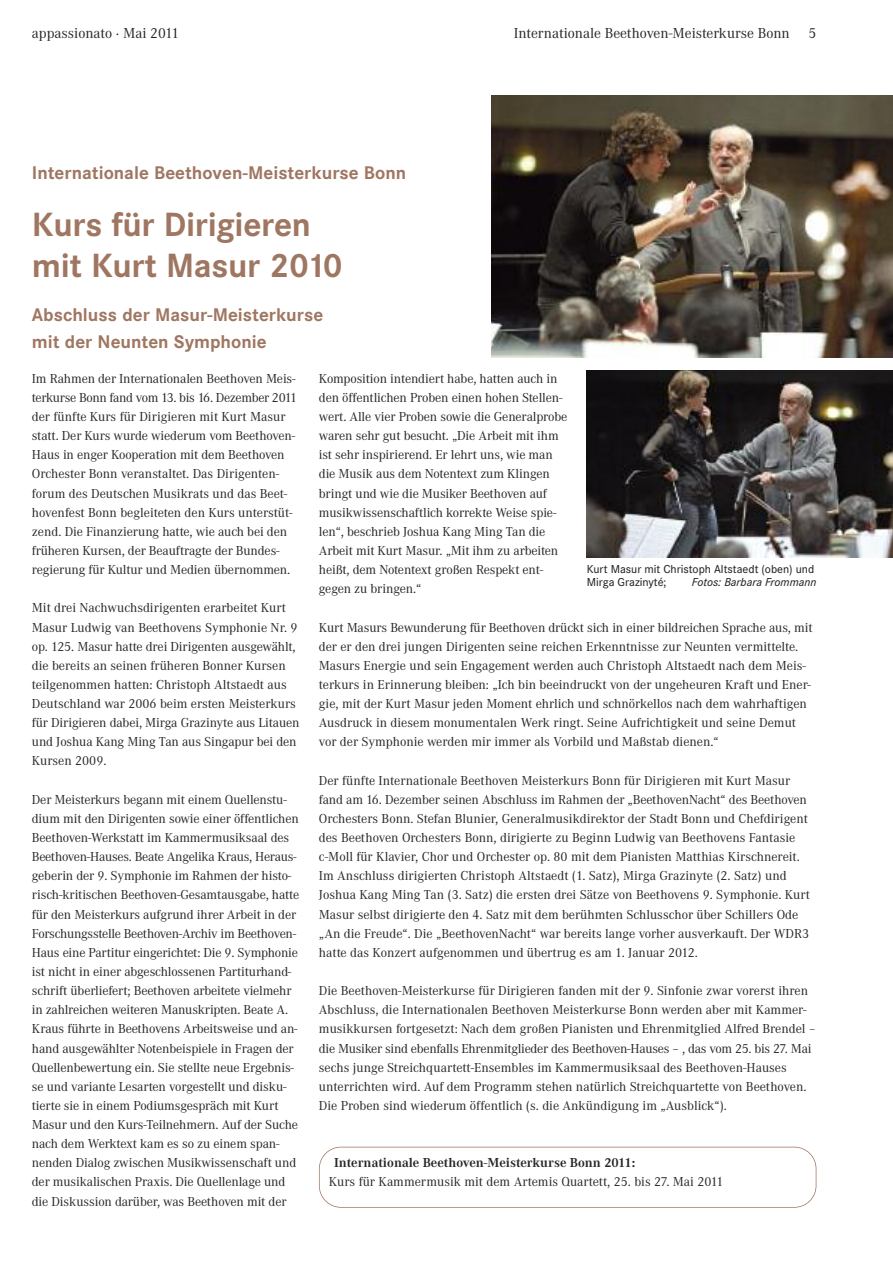
<style>
.page{position:relative;width:893px;height:1263px;background:#fff}
.page>*{position:absolute;margin:0;border:0;box-sizing:border-box;transform-origin:0 0}
.t1{font:700 33px/40.5px "Corporate SBQ";letter-spacing:-.01em;color:#9f7661}
.t2{font:700 18px/27px "Corporate SBQ";color:#9f7661}
.t3{font:15px "Corporate A";color:#272627}
.t4{font:13.5px/19.2px "Corporate A";letter-spacing:-.01em;color:#272627}
.t5{font:700 13.5px "Corporate A";color:#272627}
.t6{font:500 12px/13.5px "Corporate S";color:#272627}
.t7{font:italic 500 12px "Corporate S";color:#272627}
</style>
<div class="page">
<img style="left:491px;top:96px;width:402px;height:261px">
<div style="left:319px;top:1147px;width:497px;height:61px;border:2px solid #9f7661;border-radius:22px"></div>
<img style="left:587px;top:370px;width:306px;height:187px">
<p class="t3" style="left:32px;top:24px;width:149px">appassionato · Mai 2011</p>
<p class="t3" style="left:514px;top:24px;width:278px">Internationale Beethoven-Meisterkurse Bonn</p>
<p class="t3" style="left:809px;top:24px;width:9px">5</p>
<h2 class="t2" style="left:32px;top:159px;width:376px">Internationale Beethoven-Meisterkurse Bonn</h2>
<h1 class="t1" style="left:32px;top:204px;width:312px">Kurs für Dirigieren mit Kurt Masur 2010</h1>
<h2 class="t2" style="left:32px;top:301px;width:293px">Abschluss der Masur-Meisterkurse mit der Neunten Symphonie</h2>
<p class="t4" style="left:32px;top:368px;width:267px">Im Rahmen der Internationalen Beethoven Meis&shy;terkurse Bonn fand vom 13. bis 16. Dezember 2011 der fünfte Kurs für Dirigieren mit Kurt Masur statt. Der Kurs wurde wiederum vom Beethoven-Haus in enger Kooperation mit dem Beethoven Orchester Bonn veranstaltet. Das Dirigenten&shy;forum des Deutschen Musikrats und das Beet&shy;hovenfest Bonn begleiteten den Kurs unterstüt&shy;zend. Die Finanzierung hatte, wie auch bei den früheren Kursen, der Beauftragte der Bundes&shy;regierung für Kultur und Medien übernommen.</p>
<p class="t4" style="left:32px;top:598px;width:269px">Mit drei Nachwuchsdirigenten erarbeitet Kurt Masur Ludwig van Beethovens Symphonie Nr. 9 op. 125. Masur hatte drei Dirigenten ausgewählt, die bereits an seinen früheren Bonner Kursen teilgenommen hatten: Christoph Altstaedt aus Deutschland war 2006 beim ersten Meisterkurs für Dirigieren dabei, Mirga Grazinyte aus Litauen und Joshua Kang Ming Tan aus Singapur bei den Kursen 2009.</p>
<p class="t4" style="left:32px;top:789px;width:269px">Der Meisterkurs begann mit einem Quellenstu&shy;dium mit den Dirigenten sowie einer öffentlichen Beethoven-Werkstatt im Kammermusiksaal des Beethoven-Hauses. Beate Angelika Kraus, Heraus&shy;geberin der 9. Symphonie im Rahmen der histo&shy;risch-kritischen Beethoven-Gesamtausgabe, hatte für den Meisterkurs aufgrund ihrer Arbeit in der Forschungsstelle Beethoven-Archiv im Beethoven-Haus eine Partitur eingerichtet: Die 9. Symphonie ist nicht in einer abgeschlossenen Partiturhand&shy;schrift überliefert; Beethoven arbeitete vielmehr in zahlreichen weiteren Manuskripten. Beate A.<br>Kraus führte in Beethovens Arbeitsweise und an&shy;hand ausgewählter Notenbeispiele in Fragen der Quellenbewertung ein. Sie stellte neue Ergebnis&shy;se und variante Lesarten vorgestellt und disku&shy;tierte sie in einem Podiumsgespräch mit Kurt Masur und den Kurs-Teilnehmern. Auf der Suche nach dem Werktext kam es so zu einem span&shy;nenden Dialog zwischen Musikwissenschaft und der musikalischen Praxis. Die Quellenlage und die Diskussion darüber, was Beethoven mit der</p>
<p class="t4" style="left:319px;top:368px;width:250px">Komposition intendiert habe, hatten auch in den öffentlichen Proben einen hohen Stellen&shy;wert. Alle vier Proben sowie die Generalprobe waren sehr gut besucht. „Die Arbeit mit ihm ist sehr inspirierend. Er lehrt uns, wie man die Musik aus dem Notentext zum Klingen bringt und wie die Musiker Beethoven auf musikwissenschaftlich korrekte Weise spie&shy;len“, beschrieb Joshua Kang Ming Tan die Arbeit mit Kurt Masur. „Mit ihm zu arbeiten heißt, dem Notentext großen Respekt ent&shy;gegen zu bringen.“</p>
<p class="t4" style="left:319px;top:617px;width:495px">Kurt Masurs Bewunderung für Beethoven drückt sich in einer bildreichen Sprache aus, mit der er den drei jungen Dirigenten seine reichen Erkenntnisse zur Neunten vermittelte.<br>Masurs Energie und sein Engagement werden auch Christoph Altstaedt nach dem Meis&shy;terkurs in Erinnerung bleiben: „Ich bin beeindruckt von der ungeheuren Kraft und Ener&shy;gie, mit der Kurt Masur jeden Moment ehrlich und schnörkellos nach dem wahrhaftigen Ausdruck in diesem monumentalen Werk ringt. Seine Aufrichtigkeit und seine Demut vor der Symphonie werden mir immer als Vorbild und Maßstab dienen.“</p>
<p class="t4" style="left:319px;top:770px;width:492px">Der fünfte Internationale Beethoven Meisterkurs Bonn für Dirigieren mit Kurt Masur fand am 16. Dezember seinen Abschluss im Rahmen der „BeethovenNacht“ des Beethoven Orchesters Bonn. Stefan Blunier, Generalmusikdirektor der Stadt Bonn und Chefdirigent des Beethoven Orchesters Bonn, dirigierte zu Beginn Ludwig van Beethovens Fantasie c-Moll für Klavier, Chor und Orchester op. 80 mit dem Pianisten Matthias Kirschnereit.<br>Im Anschluss dirigierten Christoph Altstaedt (1. Satz), Mirga Grazinyte (2. Satz) und Joshua Kang Ming Tan (3. Satz) die ersten drei Sätze von Beethovens 9. Symphonie. Kurt Masur selbst dirigierte den 4. Satz mit dem berühmten Schlusschor über Schillers Ode „An die Freude“. Die „BeethovenNacht“ war bereits lange vorher ausverkauft. Der WDR3 hatte das Konzert aufgenommen und übertrug es am 1. Januar 2012.</p>
<p class="t4" style="left:319px;top:981px;width:499px">Die Beethoven-Meisterkurse für Dirigieren fanden mit der 9. Sinfonie zwar vorerst ihren Abschluss, die Internationalen Beethoven Meisterkurse Bonn werden aber mit Kammer&shy;musikkursen fortgesetzt: Nach dem großen Pianisten und Ehrenmitglied Alfred Brendel – die Musiker sind ebenfalls Ehrenmitglieder des Beethoven-Hauses – , das vom 25. bis 27. Mai sechs junge Streichquartett-Ensembles im Kammermusiksaal des Beethoven-Hauses unterrichten wird. Auf dem Programm stehen natürlich Streichquartette von Beethoven.<br>Die Proben sind wiederum öffentlich (s. die Ankündigung im „Ausblick“).</p>
<p class="t6" style="left:587px;top:562px;width:229px">Kurt Masur mit Christoph Altstaedt (oben) und<br>Mirga Grazinyté;</p>
<p class="t7" style="left:692px;top:575px;width:126px">Fotos: Barbara Frommann</p>
<p class="t5" style="left:334px;top:1155px;width:303px">Internationale Beethoven-Meisterkurse Bonn 2011:</p>
<p class="t4" style="left:329px;top:1172px;width:396px">Kurs für Kammermusik mit dem Artemis Quartett, 25. bis 27. Mai 2011</p>
</div>
